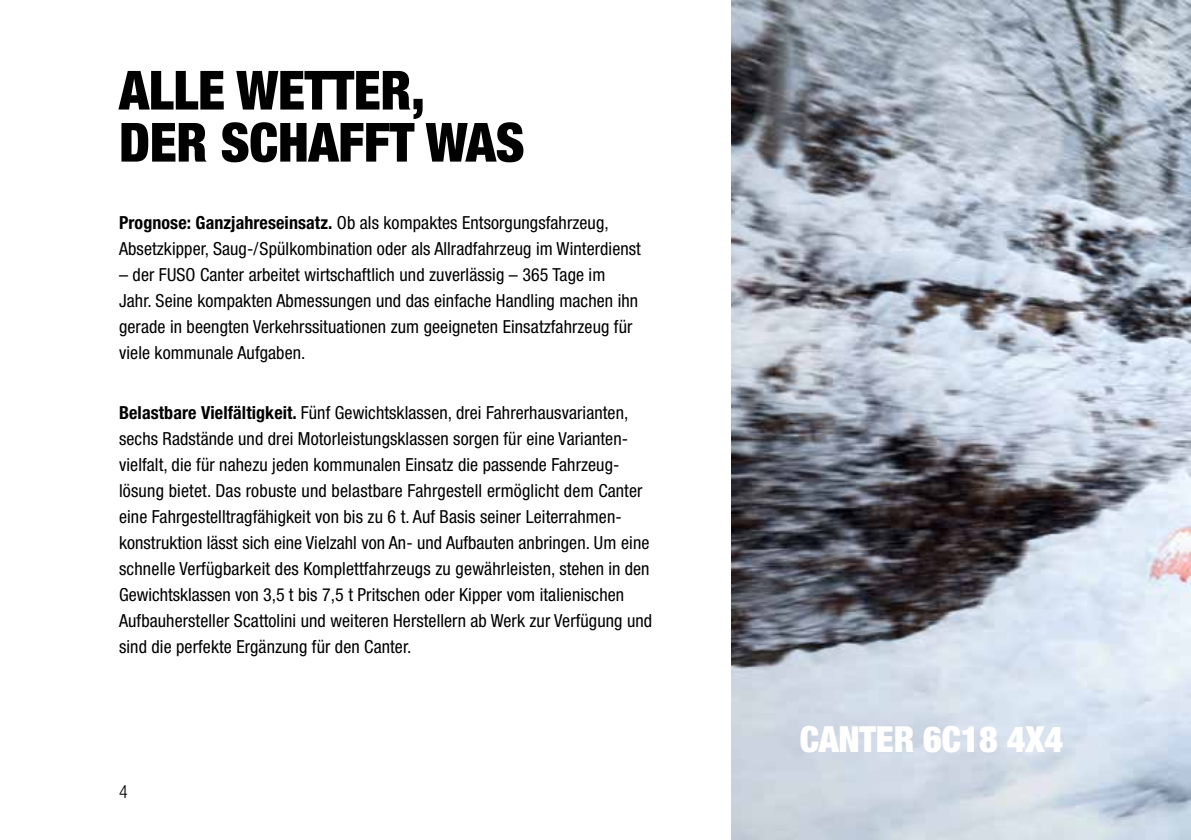
<style>
.page{position:relative;width:1191px;height:840px;background:#fff}
.page>*{position:absolute;margin:0;border:0;box-sizing:border-box;transform-origin:0 0}
.t1{font:900 condensed 54px/52px "Helvetica Neue LT Std";letter-spacing:-.005em;color:#000}
.t2{font:900 condensed 36px "Helvetica Neue LT Std";letter-spacing:-.005em;color:#fff}
.t3{font:condensed 18px/26px "Helvetica Neue LT Std";letter-spacing:.005em;color:#000}
.t4{font:300 condensed 18px "Helvetica Neue LT Std";color:#000}
.s1{font-weight:700}
</style>
<div class="page">
<img style="left:731px;top:0;width:460px;height:839px">
<h1 class="t1" style="left:119px;top:63px;width:407px">ALLE WETTER,<br>DER SCHAFFT WAS</h1>
<p class="t3" style="left:119px;top:209px;width:523px"><span class="s1">Prognose: Ganzjahreseinsatz.</span> Ob als kompaktes Entsorgungsfahrzeug,<br>Absetzkipper, Saug-/Spülkombination oder als Allradfahrzeug im Winterdienst</p>
<p class="t3" style="left:119px;top:261px;width:520px">– der FUSO Canter arbeitet wirtschaftlich und zuverlässig – 365 Tage im Jahr. Seine kompakten Abmessungen und das einfache Handling machen ihn gerade in beengten Verkehrssituationen zum geeigneten Einsatzfahrzeug für viele kommunale Aufgaben.</p>
<p class="t3" style="left:119px;top:399px;width:534px"><span class="s1">Belastbare Vielfältigkeit.</span> Fünf Gewichtsklassen, drei Fahrerhausvarianten, sechs Radstände und drei Motorleistungsklassen sorgen für eine Varianten&shy;vielfalt, die für nahezu jeden kommunalen Einsatz die passende Fahrzeug&shy;lösung bietet. Das robuste und belastbare Fahrgestell ermöglicht dem Canter eine Fahrgestelltragfähigkeit von bis zu 6 t. Auf Basis seiner Leiterrahmen&shy;konstruktion lässt sich eine Vielzahl von An- und Aufbauten anbringen. Um eine schnelle Verfügbarkeit des Komplettfahrzeugs zu gewährleisten, stehen in den Gewichtsklassen von 3,5 t bis 7,5 t Pritschen oder Kipper vom italienischen Aufbauhersteller Scattolini und weiteren Herstellern ab Werk zur Verfügung und sind die perfekte Ergänzung für den Canter.</p>
<p class="t4" style="left:119px;top:781px;width:10px">4</p>
<h2 class="t2" style="left:799px;top:716px;width:265px">CANTER 6C18 4X4</h2>
</div>
